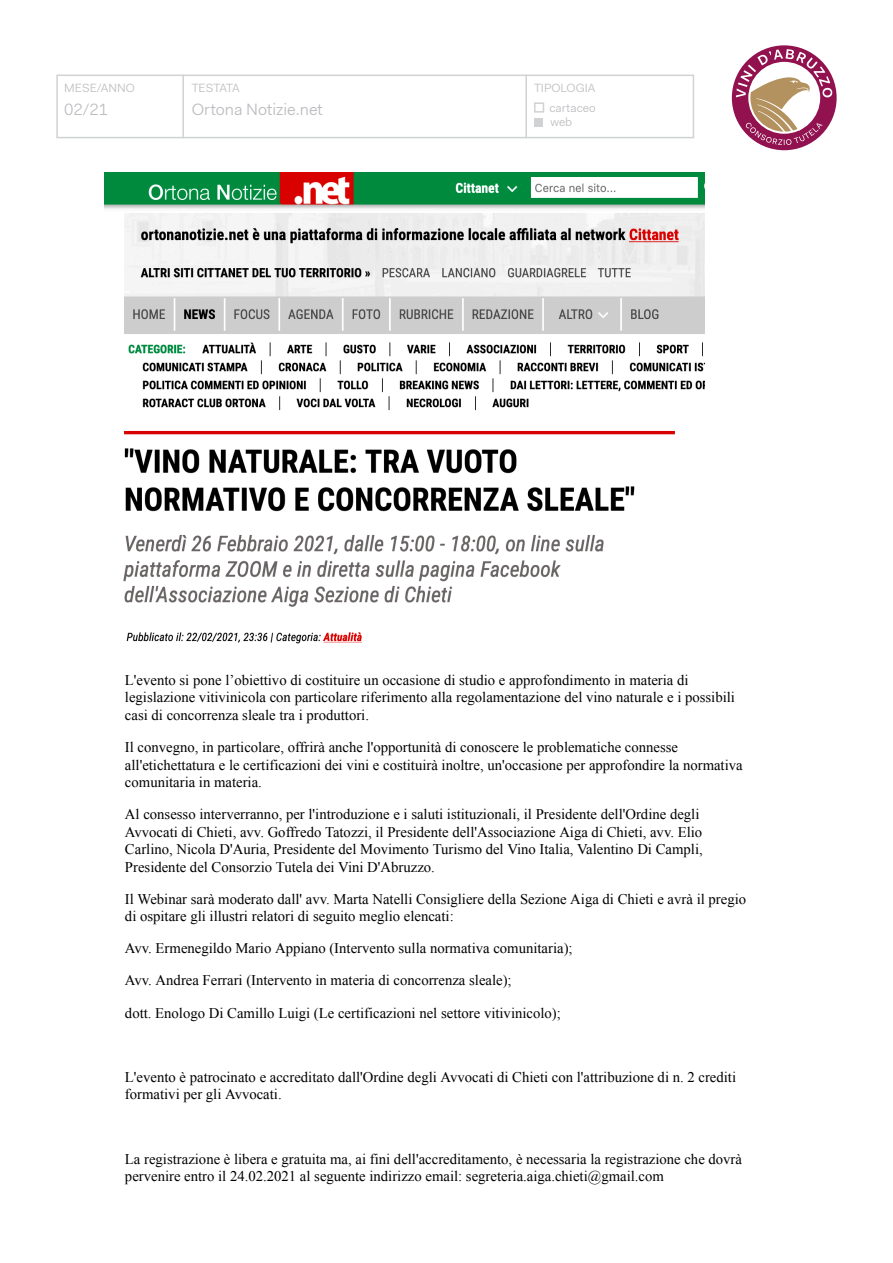
<style>
.page{position:relative;width:893px;height:1263px;background:#fff}
.page>*{position:absolute;margin:0;border:0;box-sizing:border-box;transform-origin:0 0}
.t1{font:16.5px "Fakt Pro Blond";color:#bcbdc0}
.t2{font:14.7px/17.4px "Times New Roman";color:#000}
.t3{font:12px "Fakt Pro Blond";color:#bcbdc0}
.t4{font:12px "Fakt Pro Blond";letter-spacing:-.045em;color:#bcbdc0}
</style>
<div class="page">
<div style="left:732px;top:45px;width:105px;height:105px;background:#91124f;border-radius:50%"></div>
<svg style="left:736px;top:49px;width:97px;height:96px"></svg>
<div style="left:56px;top:75px;width:638px;height:63px;border:2px solid #d1d2d4"></div>
<hr style="left:182px;top:75px;width:2px;height:63px;background:#d1d2d4">
<hr style="left:525px;top:75px;width:2px;height:63px;background:#d1d2d4">
<div style="left:534px;top:102px;width:10px;height:11px;border:2px solid #d1d2d4"></div>
<div style="left:534px;top:118px;width:9px;height:9px;background:#d1d2d4"></div>
<img style="left:105px;top:173px;width:599px;height:471px">
<p class="t3" style="left:64px;top:80px;width:72px">MESE/ANNO</p>
<p class="t4" style="left:192px;top:80px;width:50px">TESTATA</p>
<p class="t3" style="left:534px;top:80px;width:63px">TIPOLOGIA</p>
<p class="t3" style="left:549px;top:99px;width:48px">cartaceo</p>
<p class="t3" style="left:550px;top:114px;width:23px">web</p>
<p class="t1" style="left:64px;top:99px;width:46px">02/21</p>
<p class="t1" style="left:192px;top:99px;width:133px">Ortona Notizie.net</p>
<p class="t2" style="left:125px;top:671px;width:611px">L'evento si pone l’obiettivo di costituire un occasione di studio e approfondimento in materia di legislazione vitivinicola con particolare riferimento alla regolamentazione del vino naturale e i possibili casi di concorrenza sleale tra i produttori.</p>
<p class="t2" style="left:125px;top:738px;width:619px">Il convegno, in particolare, offrirà anche l'opportunità di conoscere le problematiche connesse all'etichettatura e le certificazioni dei vini e costituirà inoltre, un'occasione per approfondire la normativa comunitaria in materia.</p>
<p class="t2" style="left:125px;top:805px;width:579px">Al consesso interverranno, per l'introduzione e i saluti istituzionali, il Presidente dell'Ordine degli Avvocati di Chieti, avv. Goffredo Tatozzi, il Presidente dell'Associazione Aiga di Chieti, avv. Elio Carlino, Nicola D'Auria, Presidente del Movimento Turismo del Vino Italia, Valentino Di Campli, Presidente del Consorzio Tutela dei Vini D'Abruzzo.</p>
<p class="t2" style="left:125px;top:890px;width:623px">Il Webinar sarà moderato dall' avv. Marta Natelli Consigliere della Sezione Aiga di Chieti e avrà il pregio di ospitare gli illustri relatori di seguito meglio elencati:</p>
<p class="t2" style="left:125px;top:932px;width:449px;line-height:32.1px">Avv. Ermenegildo Mario Appiano (Intervento sulla normativa comunitaria);<br>Avv. Andrea Ferrari (Intervento in materia di concorrenza sleale);<br>dott. Enologo Di Camillo Luigi (Le certificazioni nel settore vitivinicolo);</p>
<p class="t2" style="left:125px;top:1068px;width:613px">L'evento è patrocinato e accreditato dall'Ordine degli Avvocati di Chieti con l'attribuzione di n. 2 crediti formativi per gli Avvocati.</p>
<p class="t2" style="left:125px;top:1150px;width:619px">La registrazione è libera e gratuita ma, ai fini dell'accreditamento, è necessaria la registrazione che dovrà pervenire entro il 24.02.2021 al seguente indirizzo email: segreteria.aiga.chieti@gmail.com</p>
</div>
